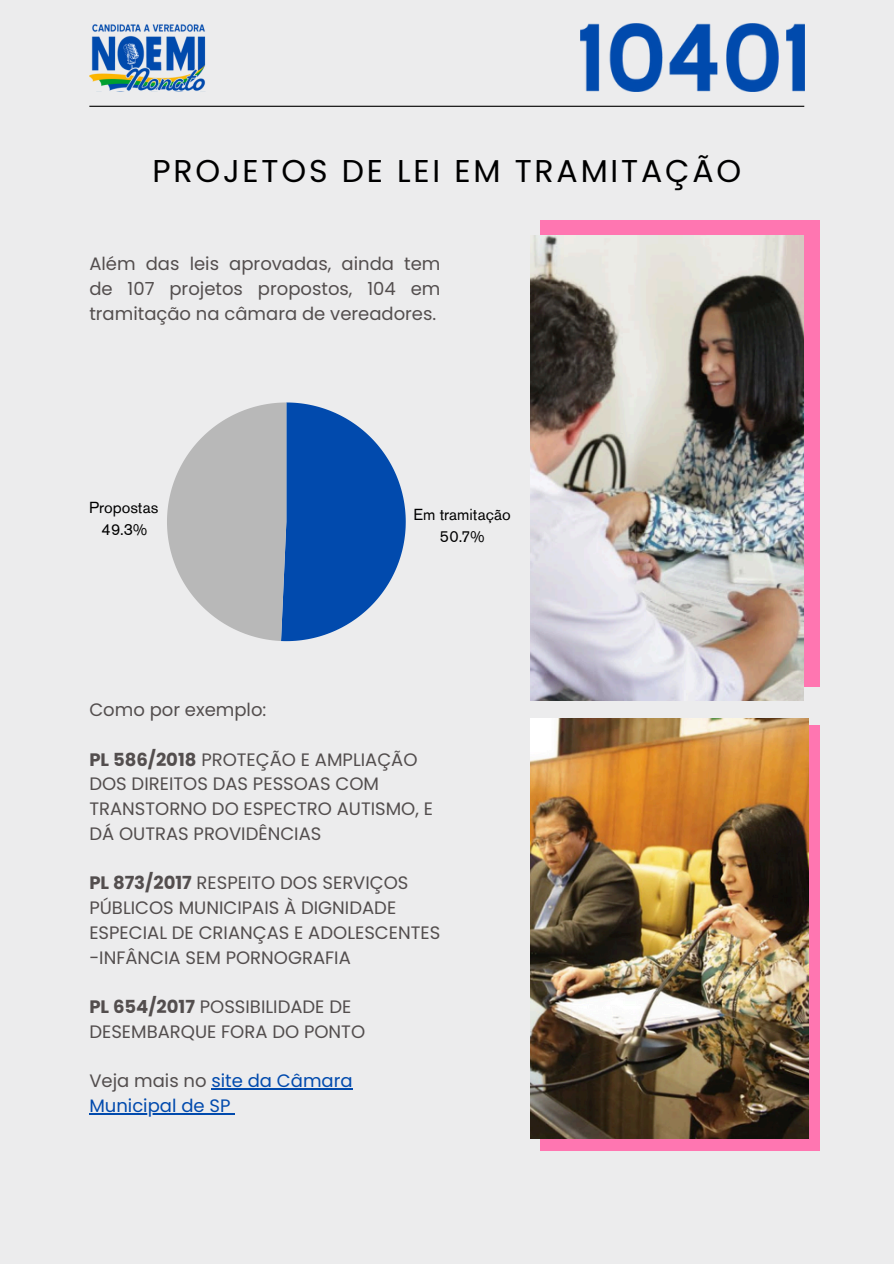
<style>
.page{position:relative;width:894px;height:1264px;background:#fff}
.page>*{position:absolute;margin:0;border:0;box-sizing:border-box;transform-origin:0 0}
.t1{font:31.5px "Poppins";letter-spacing:.09em;color:#000}
.t2{font:18px/24.8px "Poppins";color:#534e4e}
.t3{font:18px/24.8px "Poppins";color:#014aad}
.t4{font:15.9px/22px "Akzidenz Grotesk Pro";color:#000;text-align:center}
.s1{font-weight:700}
.s2{color:#534e4e}
</style>
<div class="page">
<div style="left:0;top:0;width:893px;height:1263px;background:#ececed"></div>
<div style="left:539px;top:725px;width:280px;height:425px;background:#ff76b1"></div>
<img style="left:530px;top:719px;width:278px;height:419px">
<div style="left:539px;top:220px;width:280px;height:466px;background:#ff76b1"></div>
<img style="left:530px;top:235px;width:273px;height:465px">
<hr style="left:89px;top:106px;width:715px;height:1px;background:#000">
<img style="left:89px;top:24px;width:117px;height:67px">
<img style="left:580px;top:24px;width:224px;height:67px">
<svg style="left:167px;top:402px;width:238px;height:239px"></svg>
<hr style="left:211px;top:1088px;width:141px;height:1px;background:#014aad">
<hr style="left:89px;top:1113px;width:141px;height:1px;background:#014aad">
<p class="t1" style="left:152px;top:149px;width:590px">PROJETOS DE LEI EM TRAMITAÇÃO</p>
<p class="t2" style="left:89px;top:251px;width:352px;text-align:justify">Além das leis aprovadas, ainda tem de 107 projetos propostos, 104 em tramitação na câmara de vereadores.</p>
<p class="t4" style="left:89px;top:497px;width:71px">Propostas<br>49.3%</p>
<p class="t4" style="left:413px;top:505px;width:99px">Em tramitação<br>50.7%</p>
<p class="t2" style="left:89px;top:697px;width:178px">Como por exemplo:</p>
<h2 class="t2" style="left:89px;top:746px;width:345px"><span class="s1">PL 586/2018</span> PROTEÇÃO E AMPLIAÇÃO<br>DOS DIREITOS DAS PESSOAS COM<br>TRANSTORNO DO ESPECTRO AUTISMO, E<br>DÁ OUTRAS PROVIDÊNCIAS</h2>
<h2 class="t2" style="left:89px;top:870px;width:352px"><span class="s1">PL 873/2017</span> RESPEITO DOS SERVIÇOS<br>PÚBLICOS MUNICIPAIS À DIGNIDADE<br>ESPECIAL DE CRIANÇAS E ADOLESCENTES -INFÂNCIA SEM PORNOGRAFIA</h2>
<h2 class="t2" style="left:89px;top:994px;width:277px"><span class="s1">PL 654/2017</span> POSSIBILIDADE DE<br>DESEMBARQUE FORA DO PONTO</h2>
<p class="t3" style="left:89px;top:1068px;width:265px"><span class="s2">Veja mais no</span> site da Câmara<br>Municipal de SP</p>
</div>
